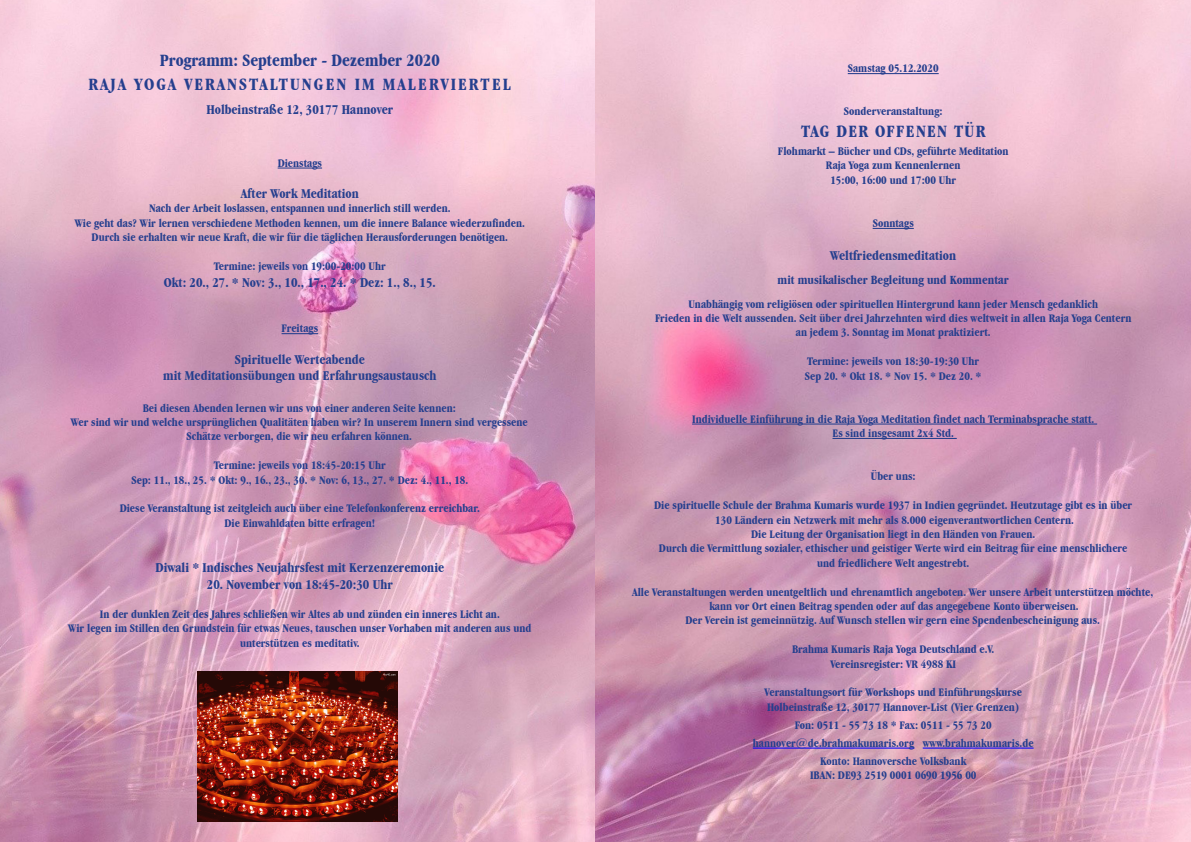
<style>
.page{position:relative;width:1191px;height:842px;background:#fff}
.page>*{position:absolute;margin:0;border:0;box-sizing:border-box;transform-origin:0 0}
.t1{font:700 condensed 18px "Garamond IT Cby BT";letter-spacing:.11em;color:#253f8e}
.t2{font:700 condensed 18px "Garamond IT Cby BT";color:#253f8e}
.t3{font:700 condensed 18px "Garamond IT Cby BT";letter-spacing:.07em;color:#253f8e}
.t4{font:700 condensed 14px "Garamond IT Cby BT";color:#253f8e}
.t5{font:700 condensed 13px "Garamond IT Cby BT";color:#253f8e}
.t6{font:700 condensed 12px "Garamond IT Cby BT";color:#253f8e}
</style>
<div class="page">
<img style="left:0;top:0;width:1191px;height:842px">
<hr style="left:278px;top:167px;width:44px;height:2px;background:#253f8e">
<hr style="left:281px;top:333px;width:37px;height:1px;background:#253f8e">
<img style="left:198px;top:672px;width:199px;height:150px">
<hr style="left:847px;top:73px;width:91px;height:1px;background:#253f8e">
<hr style="left:872px;top:228px;width:41px;height:1px;background:#253f8e">
<hr style="left:692px;top:423px;width:405px;height:2px;background:#253f8e">
<hr style="left:832px;top:438px;width:124px;height:1px;background:#253f8e">
<hr style="left:753px;top:747px;width:161px;height:2px;background:#00f">
<hr style="left:922px;top:747px;width:111px;height:2px;background:#00f">
<p class="t2" style="left:160px;top:49px;width:282px">Programm: September - Dezember 2020</p>
<p class="t1" style="left:88px;top:73px;width:424px">RAJA YOGA VERANSTALTUNGEN IM MALERVIERTEL</p>
<p class="t4" style="left:206px;top:101px;width:189px">Holbeinstraße 12, 30177 Hannover</p>
<p class="t6" style="left:278px;top:156px;width:46px">Dienstags</p>
<p class="t4" style="left:241px;top:185px;width:120px">After Work Meditation</p>
<p class="t6" style="left:149px;top:201px;width:303px">Nach der Arbeit loslassen, entspannen und innerlich still werden.</p>
<p class="t6" style="left:75px;top:216px;width:452px">Wie geht das? Wir lernen verschiedene Methoden kennen, um die innere Balance wiederzufinden.</p>
<p class="t6" style="left:92px;top:230px;width:418px">Durch sie erhalten wir neue Kraft, die wir für die täglichen Herausforderungen benötigen.</p>
<p class="t6" style="left:214px;top:259px;width:173px">Termine: jeweils von 19:00-20:00 Uhr</p>
<p class="t4" style="left:164px;top:274px;width:273px">Okt: 20., 27. * Nov: 3., 10., 17., 24. * Dez: 1., 8., 15.</p>
<p class="t6" style="left:281px;top:321px;width:38px">Freitags</p>
<p class="t4" style="left:235px;top:351px;width:131px">Spirituelle Werteabende</p>
<p class="t4" style="left:163px;top:368px;width:275px">mit Meditationsübungen und Erfahrungsaustausch</p>
<p class="t6" style="left:143px;top:401px;width:315px">Bei diesen Abenden lernen wir uns von einer anderen Seite kennen:</p>
<p class="t6" style="left:71px;top:415px;width:458px">Wer sind wir und welche ursprünglichen Qualitäten haben wir? In unserem Innern sind vergessene</p>
<p class="t6" style="left:186px;top:429px;width:227px">Schätze verborgen, die wir neu erfahren können.</p>
<p class="t6" style="left:214px;top:458px;width:173px">Termine: jeweils von 18:45-20:15 Uhr</p>
<p class="t6" style="left:131px;top:473px;width:338px">Sep: 11., 18., 25. * Okt: 9., 16., 23., 30. * Nov: 6, 13., 27. * Dez: 4., 11., 18.</p>
<p class="t6" style="left:120px;top:501px;width:362px">Diese Veranstaltung ist zeitgleich auch über eine Telefonkonferenz erreichbar.</p>
<p class="t6" style="left:224px;top:516px;width:152px">Die Einwahldaten bitte erfragen!</p>
<p class="t4" style="left:155px;top:560px;width:290px">Diwali * Indisches Neujahrsfest mit Kerzenzeremonie</p>
<p class="t4" style="left:207px;top:576px;width:187px">20. November von 18:45-20:30 Uhr</p>
<p class="t6" style="left:100px;top:607px;width:401px">In der dunklen Zeit des Jahres schließen wir Altes ab und zünden ein inneres Licht an.</p>
<p class="t6" style="left:68px;top:621px;width:464px">Wir legen im Stillen den Grundstein für etwas Neues, tauschen unser Vorhaben mit anderen aus und</p>
<p class="t6" style="left:240px;top:636px;width:121px">unterstützen es meditativ.</p>
<p class="t6" style="left:847px;top:61px;width:92px">Samstag 05.12.2020</p>
<p class="t6" style="left:844px;top:105px;width:100px">Sonderveranstaltung:</p>
<p class="t3" style="left:801px;top:121px;width:186px">TAG DER OFFENEN TÜR</p>
<p class="t6" style="left:778px;top:144px;width:232px">Flohmarkt – Bücher und CDs, geführte Meditation</p>
<p class="t6" style="left:826px;top:159px;width:136px">Raja Yoga zum Kennenlernen</p>
<p class="t6" style="left:830px;top:173px;width:127px">15:00, 16:00 und 17:00 Uhr</p>
<p class="t6" style="left:872px;top:216px;width:43px">Sonntags</p>
<p class="t4" style="left:830px;top:247px;width:127px">Weltfriedensmeditation</p>
<p class="t5" style="left:777px;top:272px;width:233px">mit musikalischer Begleitung und Kommentar</p>
<p class="t6" style="left:688px;top:297px;width:411px">Unabhängig vom religiösen oder spirituellen Hintergrund kann jeder Mensch gedanklich</p>
<p class="t6" style="left:655px;top:311px;width:478px">Frieden in die Welt aussenden. Seit über drei Jahrzehnten wird dies weltweit in allen Raja Yoga Centern</p>
<p class="t6" style="left:796px;top:325px;width:196px">an jedem 3. Sonntag im Monat praktiziert.</p>
<p class="t6" style="left:807px;top:354px;width:173px">Termine: jeweils von 18:30-19:30 Uhr</p>
<p class="t6" style="left:805px;top:369px;width:178px">Sep 20. * Okt 18. * Nov 15. * Dez 20. *</p>
<p class="t6" style="left:692px;top:412px;width:404px">Individuelle Einführung in die Raja Yoga Meditation findet nach Terminabsprache statt.</p>
<p class="t6" style="left:832px;top:426px;width:123px">Es sind insgesamt 2x4 Std.</p>
<p class="t6" style="left:871px;top:469px;width:46px">Über uns:</p>
<p class="t6" style="left:654px;top:498px;width:479px">Die spirituelle Schule der Brahma Kumaris wurde 1937 in Indien gegründet. Heutzutage gibt es in über</p>
<p class="t6" style="left:715px;top:513px;width:360px">130 Ländern ein Netzwerk mit mehr als 8.000 eigenverantwortlichen Centern.</p>
<p class="t6" style="left:751px;top:527px;width:286px">Die Leitung der Organisation liegt in den Händen von Frauen.</p>
<p class="t6" style="left:659px;top:541px;width:470px">Durch die Vermittlung sozialer, ethischer und geistiger Werte wird ein Beitrag für eine menschlichere</p>
<p class="t6" style="left:817px;top:556px;width:154px">und friedlichere Welt angestrebt.</p>
<p class="t6" style="left:632px;top:585px;width:522px">Alle Veranstaltungen werden unentgeltlich und ehrenamtlich angeboten. Wer unsere Arbeit unterstützen möchte,</p>
<p class="t6" style="left:709px;top:599px;width:371px">kann vor Ort einen Beitrag spenden oder auf das angegebene Konto überweisen.</p>
<p class="t6" style="left:685px;top:613px;width:416px">Der Verein ist gemeinnützig. Auf Wunsch stellen wir gern eine Spendenbescheinigung aus.</p>
<p class="t6" style="left:792px;top:642px;width:204px">Brahma Kumaris Raja Yoga Deutschland e.V.</p>
<p class="t6" style="left:830px;top:657px;width:127px">Vereinsregister: VR 4988 KI</p>
<p class="t6" style="left:764px;top:685px;width:259px">Veranstaltungsort für Workshops und Einführungskurse</p>
<p class="t6" style="left:767px;top:700px;width:254px">Holbeinstraße 12, 30177 Hannover-List (Vier Grenzen)</p>
<p class="t6" style="left:794px;top:718px;width:199px">Fon: 0511 - 55 73 18 * Fax: 0511 - 55 73 20</p>
<p class="t6" style="left:753px;top:736px;width:282px">hannover@de.brahmakumaris.org www.brahmakumaris.de</p>
<p class="t6" style="left:820px;top:754px;width:148px">Konto: Hannoversche Volksbank</p>
<p class="t6" style="left:810px;top:768px;width:168px">IBAN: DE93 2519 0001 0690 1956 00</p>
</div>
